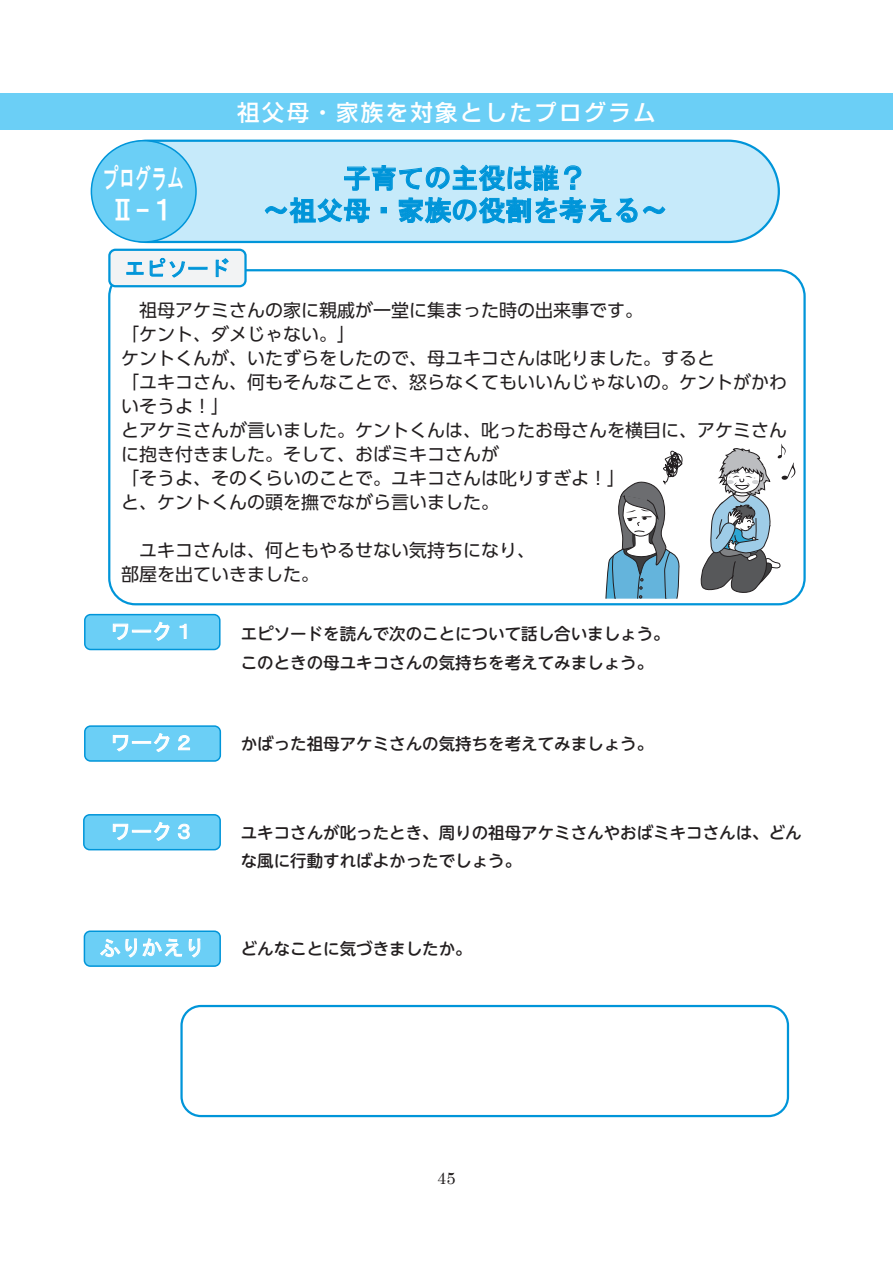
<style>
.page{position:relative;width:893px;height:1263px;background:#fff}
.page>*{position:absolute;margin:0;border:0;box-sizing:border-box;transform-origin:0 0}
.t1{font:27px/32.4px "HG Gothic E";color:#0095d9;text-align:center}
.t2{font:27px/32.4px "HG Gothic E";color:#fff;scale:.6 1}
.t3{font:24px "MS Gothic";color:#fff}
.t4{font:500 22.5px "Shin Go Pro";letter-spacing:.1em;color:#fff}
.t5{font:21px "MS Gothic";color:#fff}
.t6{font:21px "MS Gothic";color:#0095d9}
.t7{font:18px/24px "UD Shin Go Pro";color:#231f20}
.t8{font:500 16.5px/28.5px "UD Shin M Go Pro";color:#231f20}
.t9{font:16.5px "Century";color:#231f20}
</style>
<div class="page">
<div style="left:85px;top:615px;width:135px;height:34px;background:#6bcff6;border-radius:6px"></div>
<div style="left:84px;top:614px;width:137px;height:36px;border:2px solid #0095d9;border-radius:6px"></div>
<svg style="left:113px;top:621px;width:56px;height:20px"></svg>
<svg style="left:180px;top:623px;width:7px;height:16px"></svg>
<div style="left:84px;top:815px;width:136px;height:35px;background:#6bcff6;border-radius:6px"></div>
<div style="left:83px;top:814px;width:138px;height:36px;border:2px solid #0095d9;border-radius:6px"></div>
<svg style="left:113px;top:822px;width:56px;height:19px"></svg>
<svg style="left:178px;top:824px;width:12px;height:15px"></svg>
<div style="left:85px;top:726px;width:135px;height:35px;background:#6bcff6;border-radius:6px"></div>
<div style="left:84px;top:725px;width:137px;height:37px;border:2px solid #0095d9;border-radius:6px"></div>
<svg style="left:113px;top:733px;width:56px;height:19px"></svg>
<svg style="left:178px;top:735px;width:12px;height:15px"></svg>
<div style="left:84px;top:931px;width:136px;height:35px;background:#6bcff6;border-radius:6px"></div>
<div style="left:84px;top:930px;width:137px;height:37px;border:2px solid #0095d9;border-radius:6px"></div>
<svg style="left:100px;top:938px;width:82px;height:20px"></svg>
<svg style="left:189px;top:938px;width:11px;height:20px"></svg>
<div style="left:180px;top:1005px;width:609px;height:112px;border:2px solid #0095d9;border-radius:19px"></div>
<div style="left:108px;top:269px;width:698px;height:336px;border:2px solid #0095d9;border-radius:26px"></div>
<div style="left:109px;top:250px;width:137px;height:36px;background:#f2f3f4;border-radius:6px"></div>
<div style="left:108px;top:249px;width:139px;height:38px;border:2px solid #0095d9;border-radius:6px"></div>
<svg style="left:126px;top:258px;width:81px;height:20px"></svg>
<svg style="left:215px;top:258px;width:14px;height:19px"></svg>
<div style="left:97px;top:141px;width:682px;height:101px;background:#c6eafa;border-radius:51px"></div>
<div style="left:96px;top:140px;width:684px;height:103px;border:2px solid #0095d9;border-radius:51px"></div>
<div style="left:91px;top:141px;width:105px;height:101px;background:#6bcff6;border-radius:50%"></div>
<div style="left:91px;top:140px;width:106px;height:103px;border:2px solid #0095d9;border-radius:50%"></div>
<svg style="left:344px;top:165px;width:237px;height:26px"></svg>
<svg style="left:265px;top:197px;width:105px;height:26px"></svg>
<svg style="left:381px;top:207px;width:6px;height:6px"></svg>
<svg style="left:399px;top:197px;width:238px;height:26px"></svg>
<svg style="left:643px;top:206px;width:22px;height:8px"></svg>
<svg style="left:605px;top:450px;width:78px;height:149px"></svg>
<svg style="left:700px;top:444px;width:96px;height:149px"></svg>
<div style="left:0;top:94px;width:893px;height:36px;background:#6bcff6"></div>
<h2 class="t3" style="left:244px;top:99px;width:410px">祖父母・家族を対象としたプログラム</h2>
<p class="t4" style="left:237px;top:94px;width:420px">祖父母・家族を対象としたプログラム</p>
<h1 class="t2" style="left:103px;top:162px;width:136px">プログラム<br>Ⅱ-１</h1>
<p class="t6" style="left:124px;top:258px;width:106px">エピソード</p>
<h1 class="t1" style="left:262px;top:162px;width:406px">子育ての主役は誰？<br>～祖父母・家族の役割を考える～</h1>
<p class="t7" style="left:121px;top:297px;width:668px">　祖母アケミさんの家に親戚が一堂に集まった時の出来事です。<br>「ケント、ダメじゃない。」<br>ケントくんが、いたずらをしたので、母ユキコさんは叱りました。すると<br>「ユキコさん、何もそんなことで、怒らなくてもいいんじゃないの。ケントがかわいそうよ！」<br>とアケミさんが言いました。ケントくんは、叱ったお母さんを横目に、アケミさんに抱き付きました。そして、おばミキコさんが<br>「そうよ、そのくらいのことで。ユキコさんは叱りすぎよ！」<br>と、ケントくんの頭を撫でながら言いました。</p>
<p class="t7" style="left:121px;top:537px;width:416px">　ユキコさんは、何ともやるせない気持ちになり、部屋を出ていきました。</p>
<p class="t5" style="left:110px;top:621px;width:86px">ワーク１</p>
<p class="t8" style="left:241px;top:619px;width:431px">エピソードを読んで次のことについて話し合いましょう。このときの母ユキコさんの気持ちを考えてみましょう。</p>
<p class="t5" style="left:110px;top:732px;width:86px">ワーク２</p>
<p class="t8" style="left:241px;top:729px;width:414px">かばった祖母アケミさんの気持ちを考えてみましょう。</p>
<p class="t5" style="left:110px;top:821px;width:86px">ワーク３</p>
<p class="t8" style="left:241px;top:817px;width:563px">ユキコさんが叱ったとき、周りの祖母アケミさんやおばミキコさんは、どんな風に行動すればよかったでしょう。</p>
<p class="t5" style="left:99px;top:937px;width:107px">ふりかえり</p>
<p class="t8" style="left:241px;top:934px;width:233px">どんなことに気づきましたか。</p>
<p class="t9" style="left:437px;top:1164px;width:20px">45</p>
</div>
